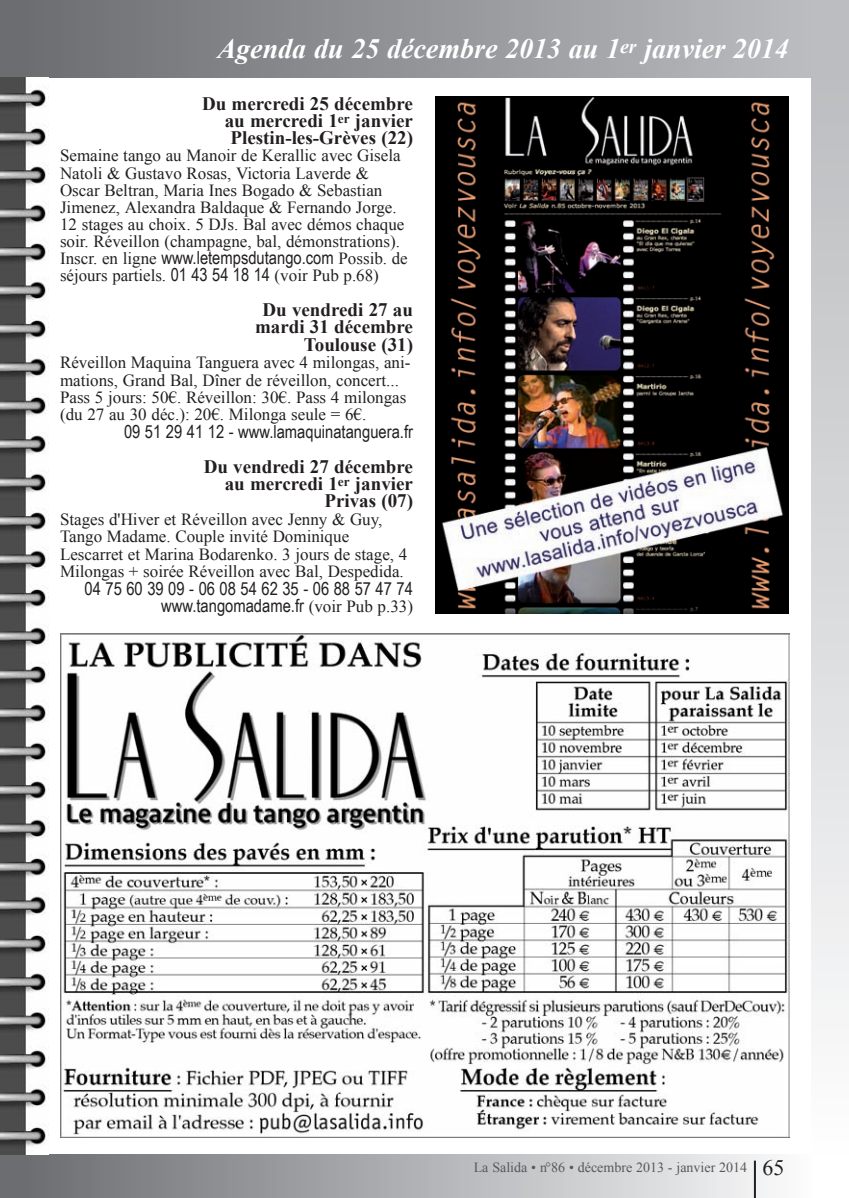
<style>
.page{position:relative;width:849px;height:1198px;background:#fff}
.page>*{position:absolute;margin:0;border:0;box-sizing:border-box;transform-origin:0 0}
.t1{font:italic 700 28px "Times New Roman";color:#fff}
.t2{font:700 19px/17.4px "Times New Roman";color:#231f20;text-align:right}
.t3{font:18px/17.4px "Arial Narrow";color:#231f20;text-align:right}
.t4{font:17px/17.2px "Times New Roman";color:#231f20}
.t5{font:14px "Times New Roman";color:#57585a}
.s1{font-family:"Arial Narrow";font-size:18px}
.s2{font-family:"Times New Roman";font-size:17px}
.s3{font-size:22px;color:#231f20}
</style>
<div class="page">
<div style="left:3px;top:1154px;width:23px;height:43px;background:#6c6d70"></div>
<div style="left:26px;top:1154px;width:785px;height:43px;background:linear-gradient(to right,#6b6d70,#fafafb)"></div>
<div style="left:811px;top:77px;width:38px;height:1077px;background:linear-gradient(to bottom,#bbbdbf,#fdfdfd)"></div>
<div style="left:3px;top:0;width:23px;height:77px;background:#6c6d70"></div>
<div style="left:26px;top:0;width:785px;height:77px;background:linear-gradient(to right,#6c6e71,#bbbcc0)"></div>
<div style="left:811px;top:0;width:38px;height:77px;background:#bcbdc0"></div>
<hr style="left:753px;top:1160px;width:2px;height:37px;background:#231f20">
<img style="left:3px;top:77px;width:46px;height:1077px">
<hr style="left:0;top:1154px;width:3px;height:43px;background:#6c6d70">
<hr style="left:0;top:0;width:3px;height:77px;background:#6c6d70">
<img style="left:60px;top:633px;width:729px;height:504px">
<img style="left:435px;top:97px;width:353px;height:516px">
<h1 class="t1" style="left:217px;top:33px;width:573px">Agenda du 25 décembre 2013 au 1<sup>er</sup> janvier 2014</h1>
<p class="t2" style="left:202px;top:95px;width:212px">Du mercredi 25 décembre au mercredi 1<sup>er</sup> janvier<br>Plestin-les-Grèves (22)</p>
<p class="t4" style="left:60px;top:147px;width:349px">Semaine tango au Manoir de Kerallic avec Gisela Natoli &amp; Gustavo Rosas, Victoria Laverde &amp; Oscar Beltran, Maria Ines Bogado &amp; Sebastian Jimenez, Alexandra Baldaque &amp; Fernando Jorge.<br>12 stages au choix. 5 DJs. Bal avec démos chaque soir. Réveillon (champagne, bal, démonstrations).<br>Inscr. en ligne <span class="s1">www.letempsdutango.com</span> Possib. de séjours partiels. <span class="s1">01 43 54 18 14</span> (voir Pub p.68)</p>
<p class="t2" style="left:255px;top:301px;width:159px">Du vendredi 27 au mardi 31 décembre<br>Toulouse (31)</p>
<p class="t4" style="left:60px;top:353px;width:352px">Réveillon Maquina Tanguera avec 4 milongas, ani&shy;mations, Grand Bal, Dîner de réveillon, concert...<br>Pass 5 jours: 50€. Réveillon: 30€. Pass 4 milongas (du 27 au 30 déc.): 20€. Milonga seule = 6€.</p>
<p class="t3" style="left:124px;top:422px;width:290px">09 51 29 41 12 - www.lamaquinatanguera.fr</p>
<p class="t2" style="left:204px;top:457px;width:211px">Du vendredi 27 décembre au mercredi 1<sup>er</sup> janvier<br>Privas (07)</p>
<p class="t4" style="left:60px;top:510px;width:349px">Stages d'Hiver et Réveillon avec Jenny &amp; Guy, Tango Madame. Couple invité Dominique Lescarret et Marina Bodarenko. 3 jours de stage, 4<br>Milongas + soirée Réveillon avec Bal, Despedida.</p>
<p class="t3" style="left:84px;top:579px;width:330px">04 75 60 39 09 - 06 08 54 62 35 - 06 88 57 47 74 www.tangomadame.fr <span class="s2">(voir Pub p.33)</span></p>
<p class="t5" style="left:473px;top:1159px;width:312px">La Salida • n°86 • décembre 2013 - janvier 2014 <span class="s3">65</span></p>
</div>
